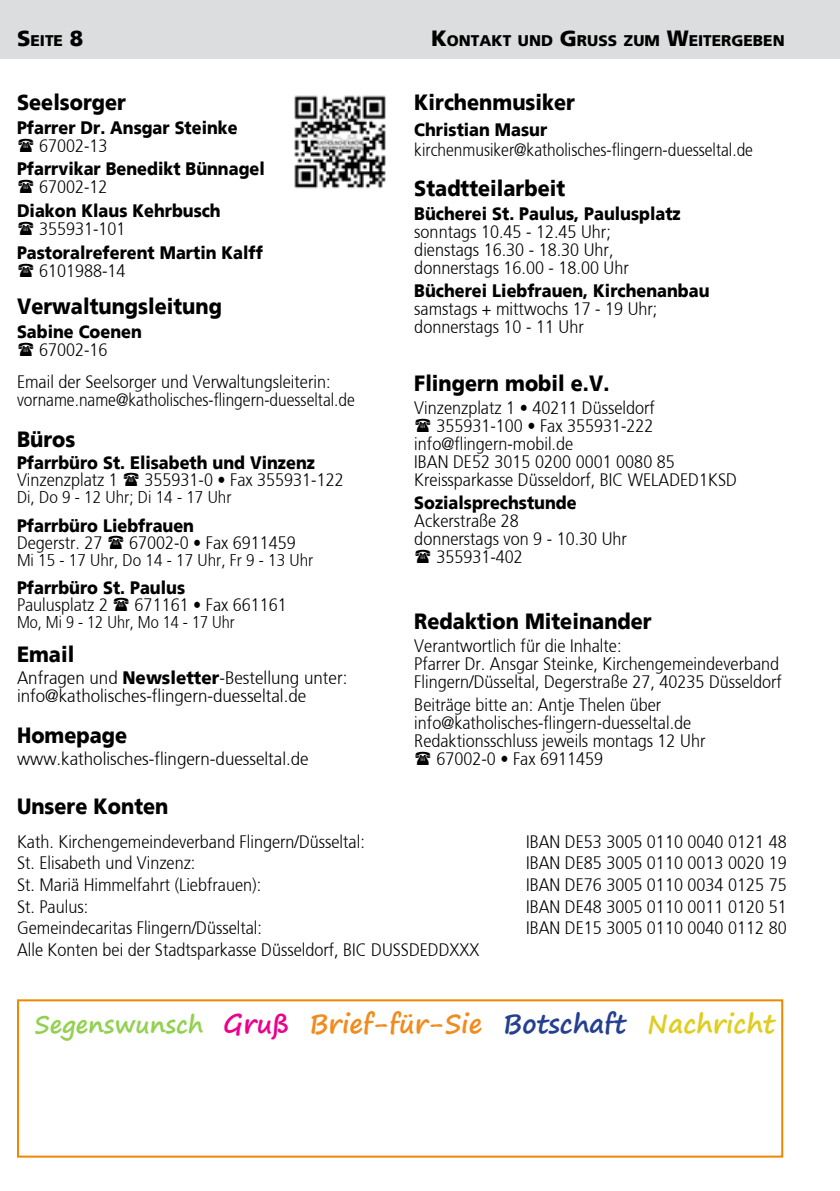
<style>
.page{position:relative;width:840px;height:1191px;background:#fff}
.page>*{position:absolute;margin:0;border:0;box-sizing:border-box;transform-origin:0 0}
.t1{font:700 26px "Segoe Print";color:#f08b1d}
.t2{font:900 22px "Frutiger";color:#000;scale:.9 1}
.t3{font:300 18px/18px "Frutiger";color:#000;scale:.9 1}
.t4{font:900 18px "Frutiger";color:#000;scale:.9 1}
.t5{font:300 18px/18px "Frutiger";color:#000;scale:.94 1}
.t6{font:300 18px "Frutiger";color:#000;scale:.86 1}
.t7{font:300 17px "Frutiger";color:#000;scale:.9 1}
.t8{font:300 17px "Frutiger";color:#000;scale:.85 1}
.t9{font:900 15.4px "Frutiger";color:#000}
.s1{font-size:22px}
.s2{font-weight:900}
.s3{font-size:24px;color:#92d050}
.s4{color:#ec008c}
.s5{color:#25408f}
.s6{color:#e0cd21}
</style>
<div class="page">
<div style="left:0;top:0;width:839px;height:58px;background:#dcddde"></div>
<img style="left:294px;top:95px;width:92px;height:94px">
<div style="left:17px;top:999px;width:765px;height:158px;border:2px solid #f18700"></div>
<p class="t9" style="left:17px;top:32px;width:68px"><span class="s1">S</span>EITE <span class="s1">8</span></p>
<p class="t9" style="left:431px;top:32px;width:355px"><span class="s1">K</span>ONTAKT UND <span class="s1">G</span>RUSS ZUM <span class="s1">W</span>EITERGEBEN</p>
<p class="t2" style="left:17px;top:89px;width:123px">Seelsorger</p>
<p class="t4" style="left:17px;top:116px;width:247px">Pfarrer Dr. Ansgar Steinke</p>
<p class="t3" style="left:39px;top:137px;width:78px">67002-13</p>
<p class="t4" style="left:17px;top:158px;width:277px">Pfarrvikar Benedikt Bünnagel</p>
<p class="t3" style="left:39px;top:178px;width:78px">67002-12</p>
<p class="t4" style="left:17px;top:200px;width:228px">Diakon Klaus Kehrbusch</p>
<p class="t3" style="left:39px;top:220px;width:98px">355931-101</p>
<p class="t4" style="left:17px;top:241px;width:274px">Pastoralreferent Martin Kalff</p>
<p class="t3" style="left:39px;top:262px;width:98px">6101988-14</p>
<p class="t2" style="left:17px;top:293px;width:229px">Verwaltungsleitung</p>
<p class="t4" style="left:17px;top:320px;width:140px">Sabine Coenen</p>
<p class="t3" style="left:17px;top:333px;width:350px;line-height:32.6px;text-indent:22px">67002-16<br>Email der Seelsorger und Verwaltungsleiterin:</p>
<p class="t6" style="left:17px;top:390px;width:394px">vorname.name@katholisches-flingern-duesseltal.de</p>
<p class="t2" style="left:17px;top:426px;width:66px">Büros</p>
<p class="t4" style="left:17px;top:452px;width:332px">Pfarrbüro St. Elisabeth und Vinzenz</p>
<p class="t3" style="left:17px;top:471px;width:113px">Vinzenzplatz 1</p>
<p class="t3" style="left:144px;top:471px;width:223px">355931-0 • Fax 355931-122</p>
<p class="t7" style="left:17px;top:488px;width:240px">Di, Do 9 - 12 Uhr; Di 14 - 17 Uhr</p>
<p class="t4" style="left:17px;top:514px;width:198px">Pfarrbüro Liebfrauen</p>
<p class="t3" style="left:17px;top:533px;width:97px">Degerstr. 27</p>
<p class="t3" style="left:129px;top:533px;width:187px">67002-0 • Fax 6911459</p>
<p class="t7" style="left:17px;top:550px;width:330px">Mi 15 - 17 Uhr, Do 14 - 17 Uhr, Fr 9 - 13 Uhr</p>
<p class="t4" style="left:17px;top:577px;width:188px">Pfarrbüro St. Paulus</p>
<p class="t3" style="left:17px;top:596px;width:103px">Paulusplatz 2</p>
<p class="t3" style="left:134px;top:596px;width:171px">671161 • Fax 661161</p>
<p class="t8" style="left:17px;top:612px;width:257px">Mo, Mi 9 - 12 Uhr, Mo 14 - 17 Uhr</p>
<p class="t2" style="left:17px;top:640px;width:65px">Email</p>
<p class="t5" style="left:17px;top:669px;width:353px">Anfragen und <span class="s2">Newsletter</span>-Bestellung unter: info@katholisches-flingern-duesseltal.de</p>
<p class="t2" style="left:17px;top:722px;width:124px">Homepage</p>
<p class="t5" style="left:17px;top:749px;width:312px">www.katholisches-flingern-duesseltal.de</p>
<p class="t2" style="left:414px;top:89px;width:180px">Kirchenmusiker</p>
<p class="t4" style="left:414px;top:118px;width:149px">Christian Masur</p>
<p class="t6" style="left:414px;top:139px;width:395px">kirchenmusiker@katholisches-flingern-duesseltal.de</p>
<p class="t2" style="left:414px;top:175px;width:169px">Stadtteilarbeit</p>
<p class="t4" style="left:414px;top:202px;width:297px">Bücherei St. Paulus, Paulusplatz</p>
<p class="t3" style="left:414px;top:222px;width:240px">sonntags 10.45 - 12.45 Uhr; dienstags 16.30 - 18.30 Uhr, donnerstags 16.00 - 18.00 Uhr</p>
<p class="t4" style="left:414px;top:280px;width:329px">Bücherei Liebfrauen, Kirchenanbau</p>
<p class="t3" style="left:414px;top:300px;width:271px">samstags + mittwochs 17 - 19 Uhr; donnerstags 10 - 11 Uhr</p>
<p class="t2" style="left:414px;top:370px;width:218px">Flingern mobil e.V.</p>
<p class="t3" style="left:414px;top:398px;width:269px">Vinzenzplatz 1 • 40211 Düsseldorf</p>
<p class="t3" style="left:436px;top:416px;width:243px">355931-100 • Fax 355931-222</p>
<p class="t3" style="left:414px;top:434px;width:178px">info@flingern-mobil.de</p>
<p class="t3" style="left:414px;top:452px;width:291px">IBAN DE52 3015 0200 0001 0080 85</p>
<p class="t3" style="left:414px;top:470px;width:360px">Kreissparkasse Düsseldorf, BIC WELADED1KSD</p>
<p class="t4" style="left:414px;top:492px;width:182px">Sozialsprechstunde</p>
<p class="t3" style="left:414px;top:512px;width:118px">Ackerstraße 28</p>
<p class="t3" style="left:414px;top:530px;width:238px">donnerstags von 9 - 10.30 Uhr</p>
<p class="t3" style="left:436px;top:548px;width:98px">355931-402</p>
<p class="t2" style="left:414px;top:608px;width:265px">Redaktion Miteinander</p>
<p class="t3" style="left:414px;top:636px;width:410px">Verantwortlich für die Inhalte:<br>Pfarrer Dr. Ansgar Steinke, Kirchengemeindeverband<br>Flingern/Düsseltal, Degerstraße 27, 40235 Düsseldorf</p>
<p class="t3" style="left:414px;top:695px;width:276px">Beiträge bitte an: Antje Thelen über</p>
<p class="t3" style="left:414px;top:713px;width:309px">info@katholisches-flingern-duesseltal.de</p>
<p class="t3" style="left:414px;top:731px;width:325px">Redaktionsschluss jeweils montags 12 Uhr</p>
<p class="t3" style="left:436px;top:749px;width:187px">67002-0 • Fax 6911459</p>
<p class="t2" style="left:17px;top:793px;width:170px">Unsere Konten</p>
<p class="t3" style="left:17px;top:832px;width:388px">Kath. Kirchengemeindeverband Flingern/Düsseltal:</p>
<p class="t3" style="left:526px;top:832px;width:291px">IBAN DE53 3005 0110 0040 0121 48</p>
<p class="t3" style="left:17px;top:854px;width:200px">St. Elisabeth und Vinzenz:</p>
<p class="t3" style="left:526px;top:854px;width:291px">IBAN DE85 3005 0110 0013 0020 19</p>
<p class="t3" style="left:17px;top:876px;width:272px">St. Mariä Himmelfahrt (Liebfrauen):</p>
<p class="t3" style="left:526px;top:876px;width:291px">IBAN DE76 3005 0110 0034 0125 75</p>
<p class="t3" style="left:17px;top:897px;width:81px">St. Paulus:</p>
<p class="t3" style="left:526px;top:897px;width:291px">IBAN DE48 3005 0110 0011 0120 51</p>
<p class="t3" style="left:17px;top:919px;width:273px">Gemeindecaritas Flingern/Düsseltal:</p>
<p class="t3" style="left:526px;top:919px;width:291px">IBAN DE15 3005 0110 0040 0112 80</p>
<p class="t3" style="left:17px;top:941px;width:515px">Alle Konten bei der Stadtsparkasse Düsseldorf, BIC DUSSDEDDXXX</p>
<h1 class="t1" style="left:34px;top:1000px;width:741px"><span class="s3">Segenswunsch</span> <span class="s4">Gruß</span> Brief-für-Sie <span class="s5">Botschaft</span> <span class="s6">Nachricht</span></h1>
</div>
